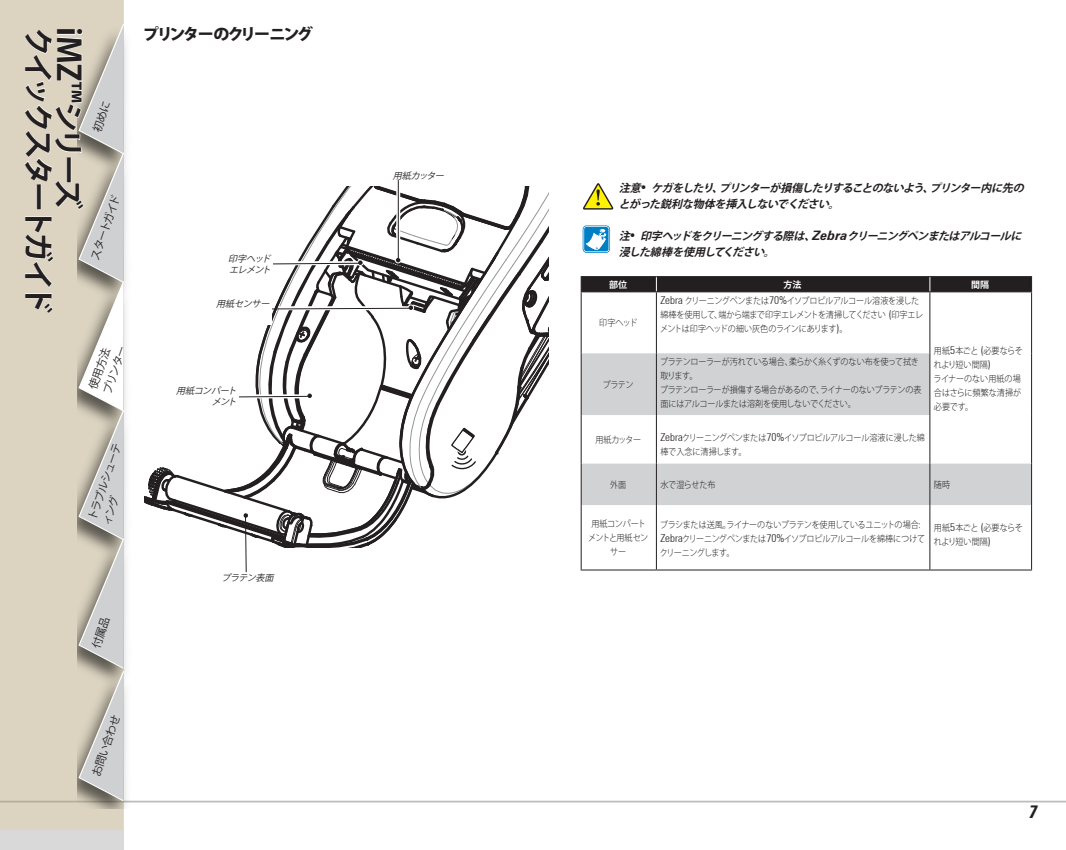
<style>
.page{position:relative;width:1066px;height:850px;background:#fff}
.page>*{position:absolute;margin:0;border:0;box-sizing:border-box;transform-origin:0 0}
.t1{font:700 31.9px "Koz Go Pro";color:#231f20}
.t2{font:700 30px "Koz Go Pro";letter-spacing:-.14em;color:#231f20}
.t3{font:italic 700 condensed 18px "Zurich BT";color:#231f20}
.t4{font:800 16px "Koz Go Pro";letter-spacing:-.13em;color:#231f20}
.t5{font:italic 700 11px/16px "Koz Go Pro";color:#231f20}
.t6{font:11px/15px "Koz Go Pro";color:#231f20}
.t7{font:300 9px/14px "Koz Go Pro";letter-spacing:-.04em;color:#231f20;scale:.9 1}
.t8{font:300 9px/14px "Koz Go Pro";color:#231f20;scale:.9 1}
.t9{font:italic 9px/10.8px "Koz Go Pro";color:#231f20}
.t10{font:300 9px/14px "Koz Go Pro";letter-spacing:-.06em;color:#231f20;scale:.9 1}
.t11{font:300 9px "Koz Go Pro";letter-spacing:-.015em;color:#231f20;scale:.9 1}
.t12{font:700 9px "Koz Go Pro";color:#fff}
.s1{font-size:30px}
.s2{font-family:"Zurich BT";font-size:13px}
.s3{font-family:"Zurich BT";font-stretch:condensed;font-size:11px}
</style>
<div class="page">
<hr style="left:0;top:800px;width:1066px;height:2px;background:#231f20">
<svg style="left:0;top:0;width:123px;height:850px;background:#dbd4c3"></svg>
<svg style="left:581px;top:353px;width:450px;height:152px;fill:#d1d2d4"></svg>
<hr style="left:580px;top:292px;width:1px;height:61px;background:#231f20">
<hr style="left:656px;top:292px;width:1px;height:61px;background:#231f20">
<hr style="left:929px;top:292px;width:1px;height:61px;background:#231f20">
<hr style="left:1031px;top:292px;width:1px;height:61px;background:#231f20">
<hr style="left:1031px;top:353px;width:1px;height:62px;background:#231f20">
<hr style="left:580px;top:415px;width:1px;height:48px;background:#231f20">
<hr style="left:656px;top:415px;width:1px;height:48px;background:#231f20">
<hr style="left:929px;top:415px;width:1px;height:48px;background:#231f20">
<hr style="left:1031px;top:415px;width:1px;height:48px;background:#231f20">
<hr style="left:580px;top:505px;width:1px;height:64px;background:#231f20">
<hr style="left:656px;top:505px;width:1px;height:64px;background:#231f20">
<hr style="left:929px;top:505px;width:1px;height:64px;background:#231f20">
<hr style="left:1031px;top:505px;width:1px;height:64px;background:#231f20">
<hr style="left:580px;top:569px;width:76px;height:1px;background:#231f20">
<hr style="left:656px;top:569px;width:274px;height:1px;background:#231f20">
<hr style="left:930px;top:569px;width:102px;height:1px;background:#231f20">
<svg style="left:580px;top:276px;width:452px;height:16px;background:#252122"></svg>
<hr style="left:656px;top:291px;width:274px;height:1px;background:#231f20">
<hr style="left:580px;top:353px;width:1px;height:62px;background:#231f20">
<hr style="left:656px;top:353px;width:1px;height:62px;background:#231f20">
<hr style="left:929px;top:353px;width:1px;height:62px;background:#231f20">
<hr style="left:580px;top:463px;width:1px;height:42px;background:#231f20">
<hr style="left:656px;top:463px;width:1px;height:42px;background:#231f20">
<hr style="left:929px;top:463px;width:1px;height:42px;background:#231f20">
<hr style="left:1031px;top:463px;width:1px;height:42px;background:#231f20">
<svg style="left:583px;top:183px;width:30px;height:27px"></svg>
<svg style="left:582px;top:225px;width:28px;height:28px"></svg>
<svg style="left:583px;top:226px;width:26px;height:26px"></svg>
<div style="left:584px;top:227px;width:24px;height:24px;background:#007fc5;border-radius:2px"></div>
<svg style="left:586px;top:229px;width:20px;height:21px"></svg>
<img style="left:77px;top:18px;width:46px;height:5px">
<img style="left:77px;top:802px;width:46px;height:6px">
<img style="left:125px;top:275px;width:1px;height:129px">
<img style="left:123px;top:665px;width:9px;height:143px">
<hr style="left:398px;top:180px;width:1px;height:79px;background:#231f20">
<svg style="left:144px;top:186px;width:405px;height:386px"></svg>
<div style="left:208px;top:300px;width:64px;height:25px;background:#fff"></div>
<svg style="left:24px;top:23px;width:101px;height:779px;background:#d4cec2"></svg>
<h1 class="t1" style="left:89px;top:27px;width:183px;rotate:90deg">iMZ™<span class="s1">シリーズ</span></h1>
<h2 class="t2" style="left:57px;top:27px;width:288px;rotate:90deg">クイックスタートガイド</h2>
<p class="t6" style="left:88px;top:257px;width:70px;rotate:-71deg">スタートガイド</p>
<p class="t6" style="left:86px;top:387px;width:52px;rotate:-71deg">使用方法プリンター</p>
<p class="t6" style="left:85px;top:517px;width:82px;rotate:-71deg">トラブルシューティング</p>
<h3 class="t4" style="left:143px;top:24px;width:172px">プリンターのクリーニング</h3>
<p class="t9" style="left:228px;top:254px;width:47px">印字ヘッドエレメント</p>
<p class="t9" style="left:216px;top:299px;width:57px">用紙センサー</p>
<p class="t9" style="left:176px;top:386px;width:65px;text-align:right">用紙コンパートメント</p>
<p class="t9" style="left:221px;top:572px;width:56px">プラテン表面</p>
<p class="t6" style="left:89px;top:773px;width:66px;rotate:-71deg">お問い合わせ</p>
<p class="t9" style="left:393px;top:170px;width:55px">用紙カッター</p>
<p class="t5" style="left:618px;top:181px;width:410px">注意<span class="s2">•</span> ケガをしたり、プリンターが損傷したりすることのないよう、プリンター内に先のとがった鋭利な物体を挿入しないでください。</p>
<p class="t5" style="left:618px;top:228px;width:408px">注<span class="s2">•</span> 印字ヘッドをクリーニングする際は、<span class="s2">Z e b ra</span> クリーニングペンまたはアルコールに浸した綿棒を使用してください。</p>
<p class="t12" style="left:609px;top:279px;width:19px">部位</p>
<p class="t12" style="left:783px;top:279px;width:19px">方法</p>
<p class="t12" style="left:971px;top:279px;width:19px">間隔</p>
<p class="t7" style="left:599px;top:316px;width:44px">印字ヘッド</p>
<p class="t7" style="left:660px;top:294px;width:294px"><span class="s3">Zebra</span> クリーニングペンまたは<span class="s3">70%</span>イソプロピルアルコール溶液を浸した綿棒を使用して、端から端まで印字エレメントを清掃してください <span class="s3">(</span>印字エレメントは印字ヘッドの細い灰色のラインにあります<span class="s3">)</span>。</p>
<p class="t7" style="left:603px;top:377px;width:36px">プラテン</p>
<p class="t7" style="left:660px;top:354px;width:292px">プラテンローラーが汚れている場合、柔らかく糸くずのない布を使って拭き取ります。<br>プラテンローラーが損傷する場合があるので、ライナーのないプラテンの表面にはアルコールまたは溶剤を使用しないでください。</p>
<p class="t8" style="left:933px;top:344px;width:101px">用紙<span class="s3">5</span>本ごと <span class="s3">(</span>必要ならそれより短い間隔<span class="s3">)<br></span>ライナーのない用紙の場合はさらに頻繁な清掃が必要です。</p>
<p class="t7" style="left:595px;top:433px;width:52px">用紙カッター</p>
<p class="t7" style="left:660px;top:431px;width:295px"><span class="s3">Zebra</span>クリーニングペンまたは<span class="s3">70%</span>イソプロピルアルコール溶液に浸した綿棒で入念に清掃します。</p>
<p class="t7" style="left:610px;top:477px;width:20px">外面</p>
<p class="t11" style="left:660px;top:479px;width:63px">水で湿らせた布</p>
<p class="t7" style="left:934px;top:478px;width:20px">随時</p>
<p class="t7" style="left:588px;top:517px;width:69px;text-align:center">用紙コンパートメントと用紙センサー</p>
<p class="t7" style="left:660px;top:517px;width:296px">ブラシまたは送風。ライナーのないプラテンを使用しているユニットの場合:<br><span class="s3">Zebra</span>クリーニングペンまたは<span class="s3">70%</span>イソプロピルアルコールを綿棒につけてクリーニングします。</p>
<p class="t10" style="left:934px;top:521px;width:100px">用紙<span class="s3">5</span>本ごと <span class="s3">(</span>必要ならそれより短い間隔<span class="s3">)</span></p>
<h3 class="t3" style="left:1029px;top:800px;width:10px">7</h3>
</div>
